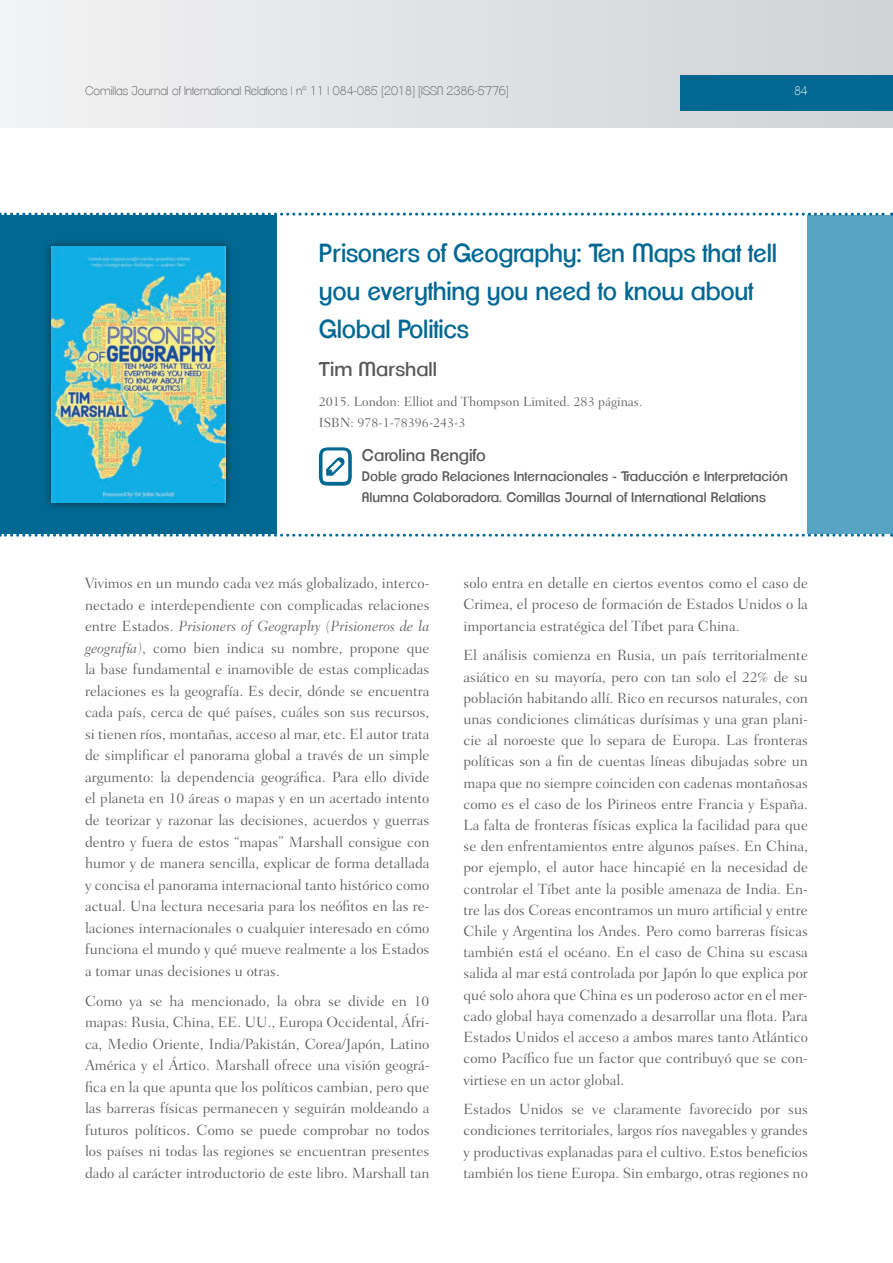
<style>
.page{position:relative;width:893px;height:1263px;background:#fff}
.page>*{position:absolute;margin:0;border:0;box-sizing:border-box;transform-origin:0 0}
.t1{font:25.5px/38.2px "Clemente P Dai";letter-spacing:-.01em;color:#006893;scale:.95 1}
.t2{font:19.5px "Clemente P Dai";color:#57585a}
.t3{font:16.5px "Clemente P Dai";color:#57585a}
.t4{font:300 15px/21.1px "Fairfield LH";color:#57585a;text-align:justify}
.t5{font:13.5px/20.2px "Clemente P Dai";color:#57585a}
.t6{font:300 13.5px/21px "Fairfield LH";color:#57585a}
.t7{font:200 12px "Clemente P Dac";color:#57585a}
.t8{font:200 12px "Clemente P Dac";color:#fff}
.s1{font-style:italic}
</style>
<div class="page">
<div style="left:0;top:0;width:893px;height:128px;background:linear-gradient(to right,#f2f3f4,#d0d2d4)"></div>
<div style="left:680px;top:75px;width:213px;height:36px;background:#006893"></div>
<div style="left:0;top:216px;width:277px;height:318px;background:#006893"></div>
<div style="left:808px;top:216px;width:85px;height:318px;background:#58a4c4"></div>
<div style="left:43px;top:238px;width:191px;height:273px;background:#231f20;opacity:.75"></div>
<img style="left:52px;top:247px;width:173px;height:256px">
<svg style="left:0;top:534px;width:892px;height:3px"></svg>
<svg style="left:0;top:213px;width:892px;height:3px"></svg>
<svg style="left:319px;top:447px;width:33px;height:39px"></svg>
<p class="t7" style="left:85px;top:83px;width:425px">Comillas Journal of International Relations | nº 11 | 084-085 [2018] [ISSN 2386-5776]</p>
<p class="t8" style="left:794px;top:83px;width:15px">84</p>
<h1 class="t1" style="left:319px;top:234px;width:484px">Prisoners of Geography: Ten Maps that tell you everything you need to know about<br>Global Politics</h1>
<h2 class="t2" style="left:319px;top:358px;width:120px">Tim Marshall</h2>
<p class="t6" style="left:319px;top:391px;width:325px">2015. London: Elliot and Thompson Limited. 283 páginas.<br>ISBN: 978-1-78396-243-3</p>
<p class="t3" style="left:362px;top:446px;width:125px">Carolina Rengifo</p>
<p class="t5" style="left:362px;top:466px;width:427px">Doble grado Relaciones Internacionales - Traducción e Interpretación<br>Alumna Colaboradora. Comillas Journal of International Relations</p>
<p class="t4" style="left:85px;top:573px;width:346px">Vivimos en un mundo cada vez más globalizado, interco&shy;nectado e interdependiente con complicadas relaciones entre Estados. <span class="s1">Prisioners of Geography (Prisioneros de la geografía)</span>, como bien indica su nombre, propone que la base fundamental e inamovible de estas complicadas relaciones es la geografía. Es decir, dónde se encuentra cada país, cerca de qué países, cuáles son sus recursos, si tienen ríos, montañas, acceso al mar, etc. El autor trata de simplificar el panorama global a través de un simple argumento: la dependencia geográfica. Para ello divide el planeta en 10 áreas o mapas y en un acertado intento de teorizar y razonar las decisiones, acuerdos y guerras dentro y fuera de estos “mapas” Marshall consigue con humor y de manera sencilla, explicar de forma detallada y concisa el panorama internacional tanto histórico como actual. Una lectura necesaria para los neófitos en las re&shy;laciones internacionales o cualquier interesado en cómo funciona el mundo y qué mueve realmente a los Estados a tomar unas decisiones u otras.</p>
<p class="t4" style="left:85px;top:990px;width:346px;line-height:21.6px">Como ya se ha mencionado, la obra se divide en 10 mapas: Rusia, China, EE. UU., Europa Occidental, Áfri&shy;ca, Medio Oriente, India/Pakistán, Corea/Japón, Latino América y el Ártico. Marshall ofrece una visión geográ&shy;fica en la que apunta que los políticos cambian, pero que las barreras físicas permanecen y seguirán moldeando a futuros políticos. Como se puede comprobar no todos los países ni todas las regiones se encuentran presentes dado al carácter introductorio de este libro. Marshall tan</p>
<p class="t4" style="left:463px;top:573px;width:346px">solo entra en detalle en ciertos eventos como el caso de Crimea, el proceso de formación de Estados Unidos o la importancia estratégica del Tíbet para China.</p>
<p class="t4" style="left:463px;top:645px;width:346px">El análisis comienza en Rusia, un país territorialmente asiático en su mayoría, pero con tan solo el 22% de su población habitando allí. Rico en recursos naturales, con unas condiciones climáticas durísimas y una gran plani&shy;cie al noroeste que lo separa de Europa. Las fronteras políticas son a fin de cuentas líneas dibujadas sobre un mapa que no siempre coinciden con cadenas montañosas como es el caso de los Pirineos entre Francia y España.<br>La falta de fronteras físicas explica la facilidad para que se den enfrentamientos entre algunos países. En China, por ejemplo, el autor hace hincapié en la necesidad de controlar el Tíbet ante la posible amenaza de India. En&shy;tre las dos Coreas encontramos un muro artificial y entre Chile y Argentina los Andes. Pero como barreras físicas también está el océano. En el caso de China su escasa salida al mar está controlada por Japón lo que explica por qué solo ahora que China es un poderoso actor en el mer&shy;cado global haya comenzado a desarrollar una flota. Para Estados Unidos el acceso a ambos mares tanto Atlántico como Pacífico fue un factor que contribuyó que se con&shy;virtiese en un actor global.</p>
<p class="t4" style="left:463px;top:1099px;width:346px">Estados Unidos se ve claramente favorecido por sus condiciones territoriales, largos ríos navegables y grandes y productivas explanadas para el cultivo. Estos beneficios también los tiene Europa. Sin embargo, otras regiones no</p>
</div>
